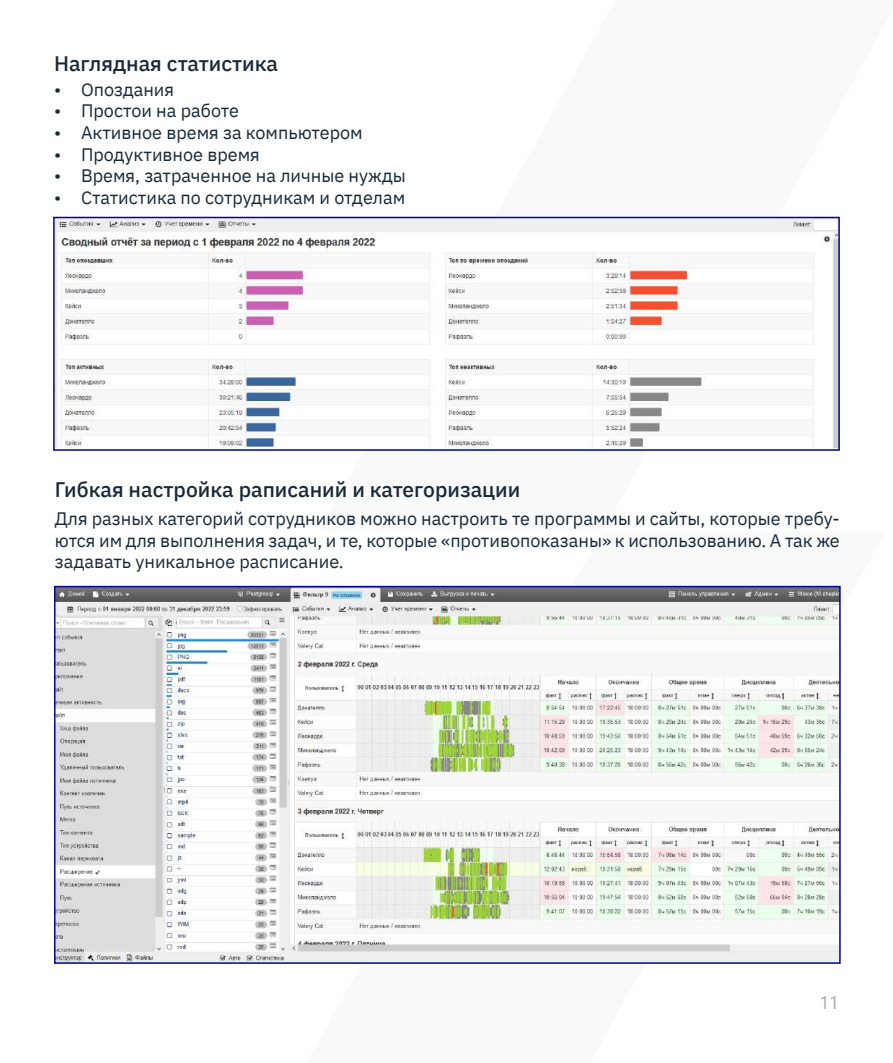
<style>
.page{position:relative;width:893px;height:1063px;background:#fff}
.page>*{position:absolute;margin:0;border:0;box-sizing:border-box;transform-origin:0 0}
.t1{font:500 21px "IBM Plex Sans";color:#172938}
.t2{font:18px/21.6px "IBM Plex Sans";color:#172938;text-align:justify}
.t3{font:18px "Segoe UI";color:#a8a8a8}
</style>
<div class="page">
<img style="left:57px;top:589px;width:781px;height:372px">
<div style="left:54px;top:586px;width:787px;height:378px;border:2px solid #020692"></div>
<img style="left:56px;top:220px;width:781px;height:228px">
<div style="left:53px;top:217px;width:787px;height:234px;border:2px solid #020692"></div>
<p class="t1" style="left:54px;top:47px;width:226px">Наглядная статистика</p>
<p class="t2" style="left:54px;top:77px;width:122px">• Опоздания</p>
<p class="t2" style="left:54px;top:99px;width:187px">• Простои на работе</p>
<p class="t2" style="left:54px;top:120px;width:310px">• Активное время за компьютером</p>
<p class="t2" style="left:54px;top:142px;width:207px">• Продуктивное время</p>
<p class="t2" style="left:54px;top:164px;width:353px">• Время, затраченное на личные нужды</p>
<p class="t2" style="left:54px;top:185px;width:353px">• Статистика по сотрудникам и отделам</p>
<p class="t1" style="left:55px;top:473px;width:467px">Гибкая настройка раписаний и категоризации</p>
<p class="t2" style="left:55px;top:506px;width:786px">Для разных категорий сотрудников можно настроить те программы и сайты, которые требу&shy;ются им для выполнения задач, и те, которые «противопоказаны» к использованию. А так же задавать уникальное расписание.</p>
<p class="t3" style="left:820px;top:985px;width:21px">11</p>
</div>
